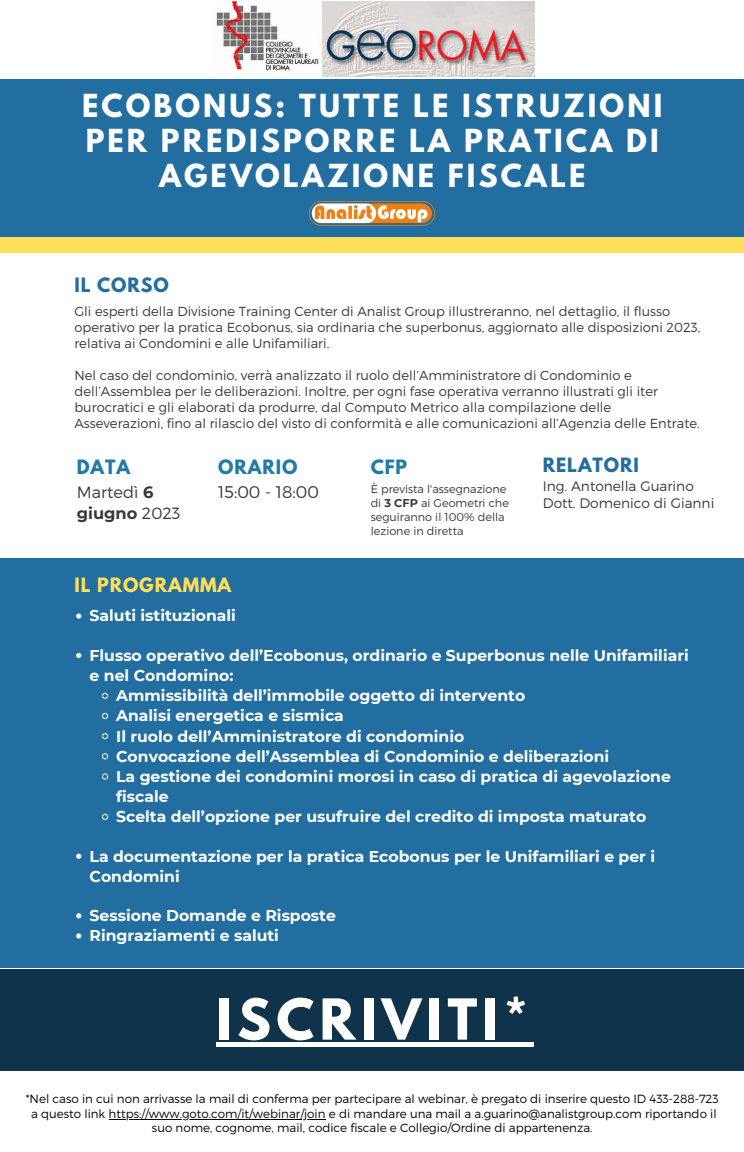
<style>
.page{position:relative;width:744px;height:1152px;background:#fff}
.page>*{position:absolute;margin:0;border:0;box-sizing:border-box;transform-origin:0 0}
.t1{font:700 50px "League Spartan";letter-spacing:.11em;color:#fff}
.t2{font:700 28.12px/34.7px "League Spartan";letter-spacing:.11em;color:#fff;text-align:center}
.t3{font:700 17.5px "League Spartan";letter-spacing:.05em;color:#226ea0}
.t4{font:700 17.5px "League Spartan";letter-spacing:.05em;color:#217ba8}
.t5{font:700 17.5px "League Spartan";letter-spacing:.05em;color:#ffde59}
.t6{font:300 16.88px "Montserrat";color:#383838}
.t7{font:300 16.25px/20.6px "Montserrat";color:#383838}
.t8{font:700 15.62px/20.2px "Montserrat";color:#fff}
.t9{font:300 13.75px "Montserrat";color:#383838}
.t10{font:300 13.12px/15.9px "Montserrat";color:#383838}
.t11{font:300 11.88px/14.6px "Montserrat";color:#000;text-align:center}
.t12{font:300 11.25px/13.9px "Montserrat";color:#383838}
.s1{font-weight:700}
</style>
<div class="page">
<div style="left:0;top:80px;width:744px;height:157px;background:#226ea0"></div>
<div style="left:0;top:237px;width:744px;height:16px;background:#ffde59"></div>
<div style="left:0;top:558px;width:744px;height:409px;background:#226ea0"></div>
<img style="left:308px;top:201px;width:127px;height:25px">
<div style="left:0;top:969px;width:744px;height:101px;background:#0f334b"></div>
<img style="left:216px;top:2px;width:318px;height:74px">
<svg style="left:76px;top:613px;width:5px;height:6px"></svg>
<svg style="left:76px;top:653px;width:5px;height:5px"></svg>
<svg style="left:102px;top:693px;width:6px;height:6px"></svg>
<svg style="left:102px;top:713px;width:6px;height:6px"></svg>
<svg style="left:102px;top:733px;width:6px;height:6px"></svg>
<svg style="left:102px;top:753px;width:6px;height:6px"></svg>
<svg style="left:102px;top:773px;width:6px;height:6px"></svg>
<svg style="left:102px;top:814px;width:6px;height:6px"></svg>
<svg style="left:76px;top:853px;width:5px;height:6px"></svg>
<svg style="left:76px;top:913px;width:5px;height:5px"></svg>
<svg style="left:76px;top:933px;width:5px;height:5px"></svg>
<div style="left:216px;top:1042px;width:288px;height:5px;background:#fff"></div>
<div style="left:504px;top:1042px;width:30px;height:5px;background:#fff"></div>
<hr style="left:109px;top:1118px;width:217px;height:1px;background:#000">
<p class="t2" style="left:82px;top:92px;width:582px">ECOBONUS: TUTTE LE ISTRUZIONI<br>PER PREDISPORRE LA PRATICA DI<br>AGEVOLAZIONE FISCALE</p>
<p class="t3" style="left:74px;top:276px;width:96px">IL CORSO</p>
<p class="t10" style="left:74px;top:303px;width:627px">Gli esperti della Divisione Training Center di Analist Group illustreranno, nel dettaglio, il flusso operativo per la pratica Ecobonus, sia ordinaria che superbonus, aggiornato alle disposizioni 2023, relativa ai Condomini e alle Unifamiliari.</p>
<p class="t10" style="left:74px;top:366px;width:627px">Nel caso del condominio, verrà analizzato il ruolo dell’Amministratore di Condominio e dell’Assemblea per le deliberazioni. Inoltre, per ogni fase operativa verranno illustrati gli iter burocratici e gli elaborati da produrre, dal Computo Metrico alla compilazione delle Asseverazioni, fino al rilascio del visto di conformità e alle comunicazioni all’Agenzia delle Entrate.</p>
<p class="t4" style="left:77px;top:458px;width:55px">DATA</p>
<p class="t4" style="left:218px;top:458px;width:81px">ORARIO</p>
<p class="t7" style="left:77px;top:481px;width:105px">Martedì <span class="s1">6 giugno</span> 2023</p>
<p class="t6" style="left:218px;top:481px;width:102px">15:00 - 18:00</p>
<p class="t4" style="left:371px;top:458px;width:38px">CFP</p>
<p class="t12" style="left:371px;top:481px;width:140px">È prevista l'assegnazione di <span class="s1">3 CFP</span> ai Geometri che seguiranno il 100% della lezione in diretta</p>
<p class="t3" style="left:543px;top:457px;width:98px">RELATORI</p>
<p class="t9" style="left:543px;top:477px;width:153px">Ing. Antonella Guarino</p>
<p class="t9" style="left:543px;top:494px;width:173px">Dott. Domenico di Gianni</p>
<p class="t5" style="left:74px;top:576px;width:158px">IL PROGRAMMA</p>
<p class="t8" style="left:90px;top:606px;width:148px">Saluti istituzionali</p>
<p class="t8" style="left:90px;top:645px;width:601px">Flusso operativo dell’Ecobonus, ordinario e Superbonus nelle Unifamiliari e nel Condomino:</p>
<p class="t8" style="left:116px;top:685px;width:411px">Ammissibilità dell’immobile oggetto di intervento</p>
<p class="t8" style="left:116px;top:706px;width:229px">Analisi energetica e sismica</p>
<p class="t8" style="left:116px;top:726px;width:350px">Il ruolo dell’Amministratore di condominio</p>
<p class="t8" style="left:116px;top:746px;width:494px">Convocazione dell’Assemblea di Condominio e deliberazioni</p>
<p class="t8" style="left:116px;top:766px;width:556px">La gestione dei condomini morosi in caso di pratica di agevolazione fiscale</p>
<p class="t8" style="left:116px;top:806px;width:532px">Scelta dell’opzione per usufruire del credito di imposta maturato</p>
<p class="t8" style="left:90px;top:846px;width:567px">La documentazione per la pratica Ecobonus per le Unifamiliari e per i<br>Condomini</p>
<p class="t8" style="left:90px;top:905px;width:248px">Sessione Domande e Risposte</p>
<p class="t8" style="left:90px;top:925px;width:191px">Ringraziamenti e saluti</p>
<p class="t1" style="left:216px;top:994px;width:313px">ISCRIVITI*</p>
<p class="t11" style="left:26px;top:1091px;width:694px">*Nel caso in cui non arrivasse la mail di conferma per partecipare al webinar, è pregato di inserire questo ID 433-288-723</p>
<p class="t11" style="left:31px;top:1105px;width:687px">a questo link https://www.goto.com/it/webinar/join e di mandare una mail a a.guarino@analistgroup.com riportando il suo nome, cognome, mail, codice fiscale e Collegio/Ordine di appartenenza.</p>
</div>
